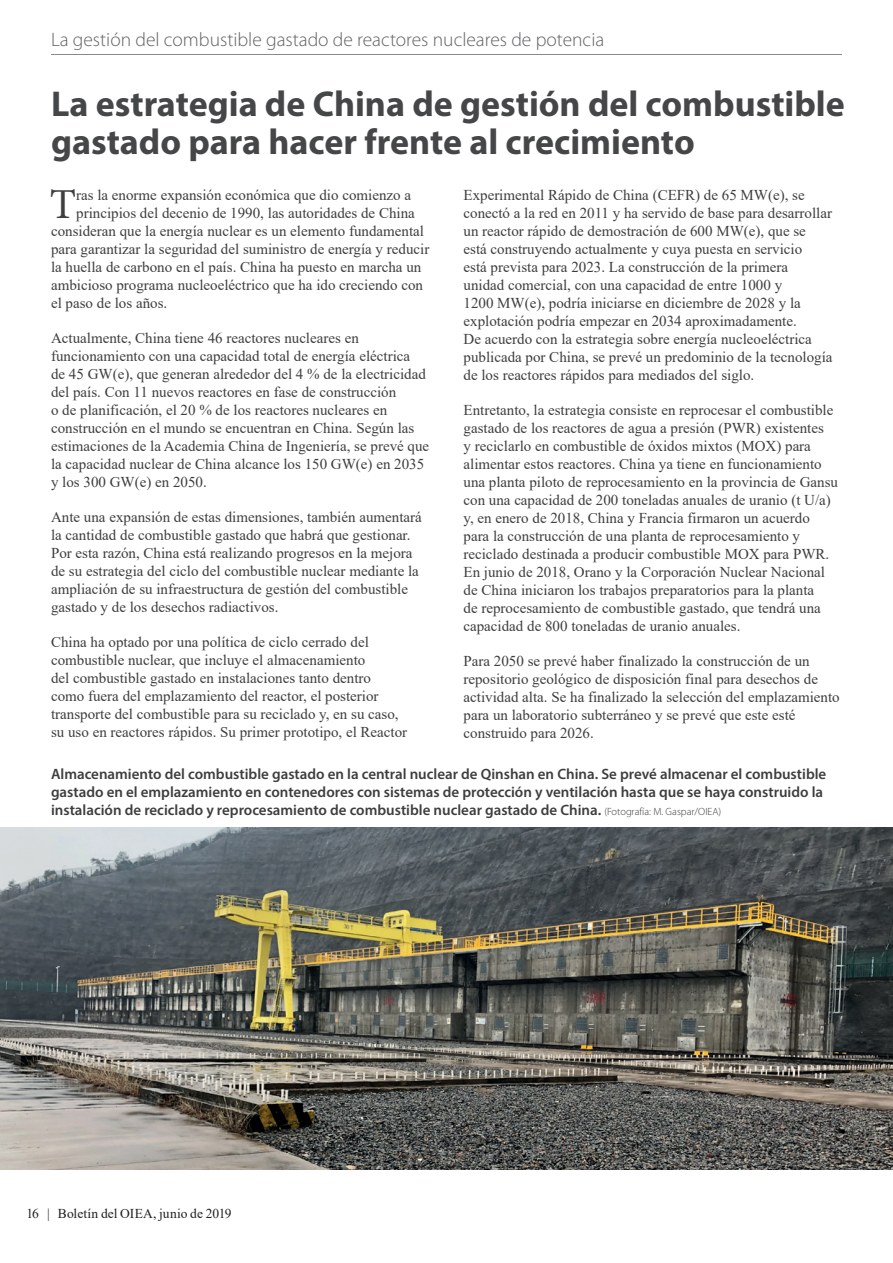
<style>
.page{position:relative;width:893px;height:1263px;background:#fff}
.page>*{position:absolute;margin:0;border:0;box-sizing:border-box;transform-origin:0 0}
.t1{font:42.75px "Minion Pro";color:#3e3e3f}
.t2{font:700 36px/39px "Myriad Pro";color:#454647}
.t3{font:300 19.5px "Myriad Pro";color:#636366}
.t4{font:15px/18px "Times New Roman";color:#3e3e3f}
.t5{font:600 15px/18px "Myriad Pro";color:#3e3e3f}
.t6{font:13.5px "Times New Roman";letter-spacing:.005em;color:#231f20}
.s1{font-weight:300;font-size:10.5px}
</style>
<div class="page">
<img style="left:0;top:827px;width:893px;height:342px">
<hr style="left:51px;top:54px;width:791px;height:1px;background:#87898c">
<h3 class="t3" style="left:51px;top:28px;width:555px">La gestión del combustible gastado de reactores nucleares de potencia</h3>
<h2 class="t2" style="left:51px;top:83px;width:795px">La estrategia de China de gestión del combustible gastado para hacer frente al crecimiento</h2>
<h1 class="t1" style="left:50px;top:176px;width:28px">T</h1>
<p class="t4" style="left:76px;top:186px;width:336px">ras la enorme expansión económica que dio comienzo a</p>
<p class="t4" style="left:463px;top:186px;width:371px">Experimental Rápido de China (CEFR) de 65 MW(e), se conectó a la red en 2011 y ha servido de base para desarrollar un reactor rápido de demostración de 600 MW(e), que se está construyendo actualmente y cuya puesta en servicio<br>está prevista para 2023. La construcción de la primera<br>unidad comercial, con una capacidad de entre 1000 y<br>1200 MW(e), podría iniciarse en diciembre de 2028 y la explotación podría empezar en 2034 aproximadamente.<br>De acuerdo con la estrategia sobre energía nucleoeléctrica publicada por China, se prevé un predominio de la tecnología de los reactores rápidos para mediados del siglo.</p>
<p class="t4" style="left:463px;top:401px;width:376px">Entretanto, la estrategia consiste en reprocesar el combustible gastado de los reactores de agua a presión (PWR) existentes<br>y reciclarlo en combustible de óxidos mixtos (MOX) para alimentar estos reactores. China ya tiene en funcionamiento una planta piloto de reprocesamiento en la provincia de Gansu con una capacidad de 200 toneladas anuales de uranio (t U/a) y, en enero de 2018, China y Francia firmaron un acuerdo para la construcción de una planta de reprocesamiento y reciclado destinada a producir combustible MOX para PWR.<br>En junio de 2018, Orano y la Corporación Nuclear Nacional de China iniciaron los trabajos preparatorios para la planta<br>de reprocesamiento de combustible gastado, que tendrá una capacidad de 800 toneladas de uranio anuales.</p>
<p class="t4" style="left:463px;top:652px;width:378px">Para 2050 se prevé haber finalizado la construcción de un repositorio geológico de disposición final para desechos de actividad alta. Se ha finalizado la selección del emplazamiento para un laboratorio subterráneo y se prevé que este esté construido para 2026.</p>
<p class="t4" style="left:76px;top:204px;width:340px">principios del decenio de 1990, las autoridades de China</p>
<p class="t4" style="left:51px;top:222px;width:374px">consideran que la energía nuclear es un elemento fundamental</p>
<p class="t4" style="left:51px;top:240px;width:380px">para garantizar la seguridad del suministro de energía y reducir</p>
<p class="t4" style="left:51px;top:258px;width:372px">la huella de carbono en el país. China ha puesto en marcha un</p>
<p class="t4" style="left:51px;top:276px;width:373px">ambicioso programa nucleoeléctrico que ha ido creciendo con</p>
<p class="t4" style="left:51px;top:294px;width:118px">el paso de los años.</p>
<p class="t4" style="left:51px;top:329px;width:380px">Actualmente, China tiene 46 reactores nucleares en funcionamiento con una capacidad total de energía eléctrica<br>de 45 GW(e), que generan alrededor del 4 % de la electricidad del país. Con 11 nuevos reactores en fase de construcción<br>o de planificación, el 20 % de los reactores nucleares en construcción en el mundo se encuentran en China. Según las estimaciones de la Academia China de Ingeniería, se prevé que la capacidad nuclear de China alcance los 150 GW(e) en 2035 y los 300 GW(e) en 2050.</p>
<p class="t4" style="left:51px;top:508px;width:372px">Ante una expansión de estas dimensiones, también aumentará la cantidad de combustible gastado que habrá que gestionar.<br>Por esta razón, China está realizando progresos en la mejora de su estrategia del ciclo del combustible nuclear mediante la ampliación de su infraestructura de gestión del combustible gastado y de los desechos radiactivos.</p>
<p class="t4" style="left:51px;top:633px;width:358px">China ha optado por una política de ciclo cerrado del combustible nuclear, que incluye el almacenamiento<br>del combustible gastado en instalaciones tanto dentro como fuera del emplazamiento del reactor, el posterior transporte del combustible para su reciclado y, en su caso, su uso en reactores rápidos. Su primer prototipo, el Reactor</p>
<p class="t5" style="left:51px;top:765px;width:777px">Almacenamiento del combustible gastado en la central nuclear de Qinshan en China. Se prevé almacenar el combustible gastado en el emplazamiento en contenedores con sistemas de protección y ventilación hasta que se haya construido la instalación de reciclado y reprocesamiento de combustible nuclear gastado de China. <span class="s1">(Fotografía: M. Gaspar/OIEA)</span></p>
<p class="t6" style="left:26px;top:1204px;width:207px">16 | Boletín del OIEA, junio de 2019</p>
</div>
